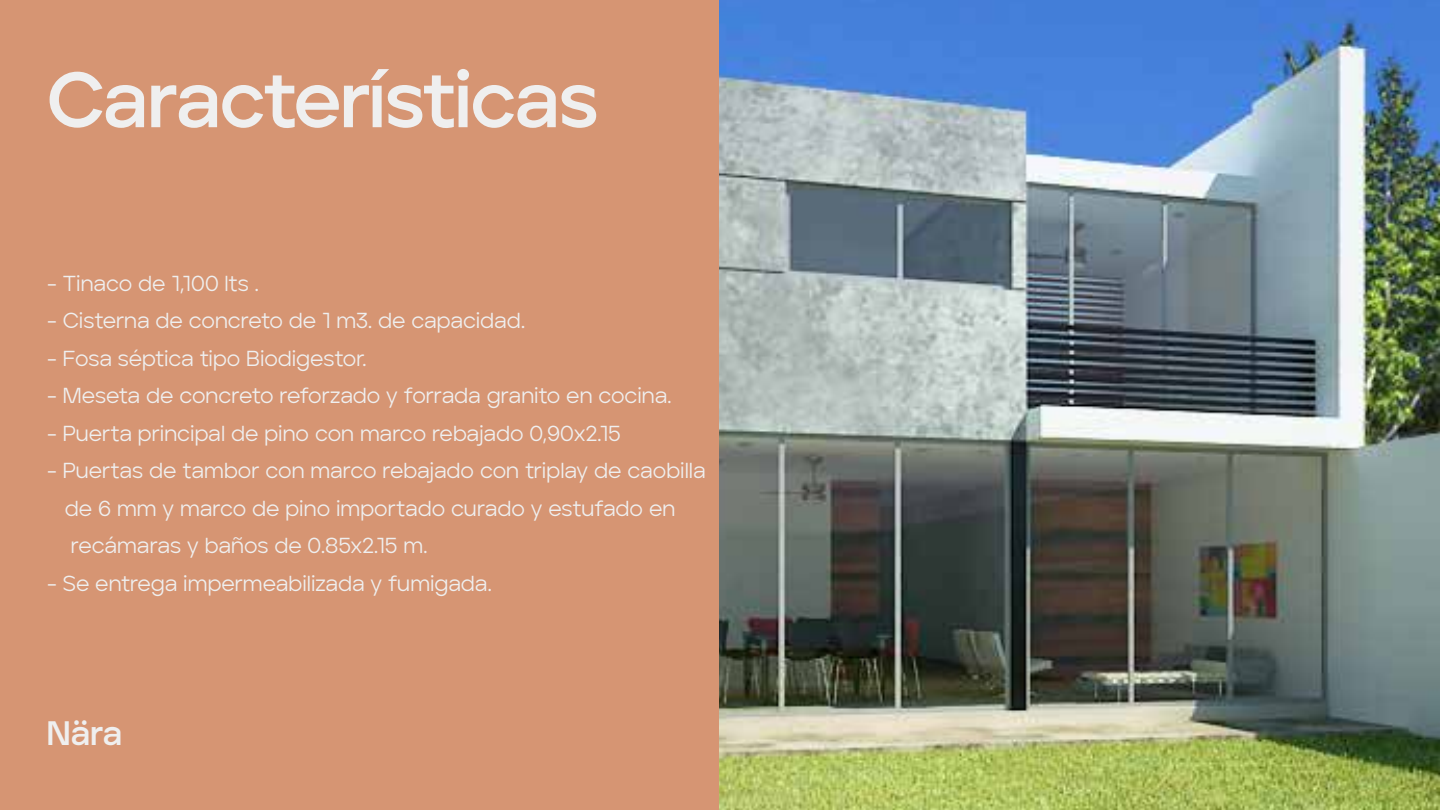
<style>
.page{position:relative;width:1440px;height:810px;background:#fff}
.page>*{position:absolute;margin:0;border:0;box-sizing:border-box;transform-origin:0 0}
.t1{font:700 78.38px "Aventa";letter-spacing:-.035em;color:#efefef}
.t2{font:700 33.75px "Aventa";color:#efefef}
.t3{font:21.6px/37.5px "Aventa";color:#efefef}
</style>
<div class="page">
<div style="left:0;top:0;width:719px;height:810px;background:#d69573"></div>
<img style="left:719px;top:0;width:721px;height:810px">
<h1 class="t1" style="left:47px;top:52px;width:553px">Características</h1>
<p class="t3" style="left:47px;top:264px;width:213px">- Tinaco de 1,100 lts .</p>
<p class="t3" style="left:47px;top:302px;width:479px">- Cisterna de concreto de 1 m3. de capacidad.</p>
<p class="t3" style="left:47px;top:339px;width:321px">- Fosa séptica tipo Biodigestor.</p>
<p class="t3" style="left:47px;top:377px;width:626px">- Meseta de concreto reforzado y forrada granito en cocina.</p>
<p class="t3" style="left:47px;top:414px;width:575px">- Puerta principal de pino con marco rebajado 0,90x2.15</p>
<p class="t3" style="left:65px;top:452px;width:642px;text-indent:-18px">- Puertas de tambor con marco rebajado con triplay de caobilla de 6 mm y marco de pino importado curado y estufado en recámaras y baños de 0.85x2.15 m.</p>
<p class="t3" style="left:47px;top:564px;width:446px">- Se entrega impermeabilizada y fumigada.</p>
<h2 class="t2" style="left:47px;top:712px;width:77px">Nära</h2>
</div>
